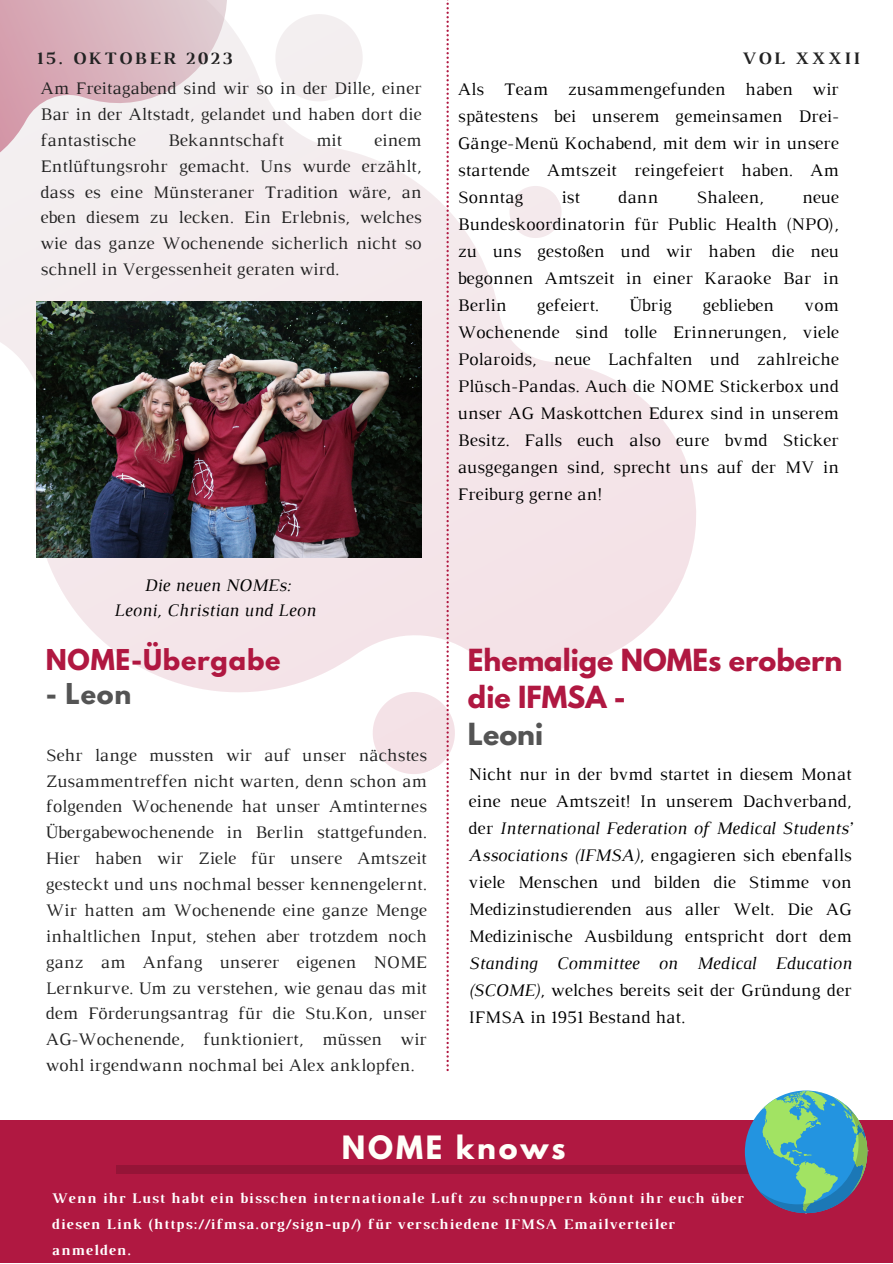
<style>
.page{position:relative;width:893px;height:1264px;background:#fff}
.page>*{position:absolute;margin:0;border:0;box-sizing:border-box;transform-origin:0 0}
.t1{font:700 28.5px "League Spartan";letter-spacing:.1em;color:#fffff9}
.t2{font:700 27px/37px "League Spartan";color:#b01841}
.t3{font:700 27px "League Spartan";color:#545454}
.t4{font:700 25.5px "League Spartan";letter-spacing:.03em;color:#b01841}
.t5{font:700 25.5px "League Spartan";color:#545454}
.t6{font:18px/27px "Luthier";color:#000;text-align:justify}
.t7{font:18px/25.8px "Luthier";color:#222;text-align:justify}
.t8{font:italic 18px "Luthier";color:#000}
.t9{font:700 17.85px "Luthier";letter-spacing:.14em;color:#222}
.t10{font:700 15px/25.8px "Luthier";letter-spacing:.07em;color:#fff}
.s1{font-style:italic}
</style>
<div class="page">
<svg style="left:0;top:218px;width:696px;height:474px;fill:#f4ebed"></svg>
<svg style="left:500px;top:186px;width:70px;height:61px"></svg>
<svg style="left:0;top:0;width:260px;height:218px;fill:#f3edef"></svg>
<div style="left:0;top:1120px;width:892px;height:142px;background:#b01841"></div>
<svg style="left:260px;top:0;width:209px;height:1071px"></svg>
<div style="left:116px;top:1165px;width:687px;height:8px;background:#951437"></div>
<img style="left:36px;top:301px;width:386px;height:256px">
<div style="left:744px;top:1090px;width:123px;height:123px;background:#2394e0;border-radius:50%"></div>
<svg style="left:758px;top:1090px;width:109px;height:123px"></svg>
<p class="t9" style="left:36px;top:51px;width:197px">15. OKTOBER 2023</p>
<p class="t9" style="left:741px;top:51px;width:119px">VOL XXXII</p>
<p class="t7" style="left:40px;top:77px;width:382px">Am Freitagabend sind wir so in der Dille, einer Bar in der Altstadt, gelandet und haben dort die fantastische</p>
<p class="t7" style="left:168px;top:128px;width:117px">Bekanntschaft</p>
<p class="t7" style="left:316px;top:128px;width:28px">mit</p>
<p class="t7" style="left:40px;top:128px;width:382px;text-indent:333px">einem Entlüftungsrohr gemacht. Uns wurde erzählt, dass es eine Münsteraner Tradition wäre, an eben diesem zu lecken. Ein Erlebnis, welches wie das ganze Wochenende sicherlich nicht so schnell in Vergessenheit geraten wird.</p>
<p class="t8" style="left:144px;top:578px;width:148px">Die neuen NOMEs:</p>
<p class="t8" style="left:114px;top:603px;width:203px">Leoni, Christian und Leon</p>
<p class="t4" style="left:46px;top:646px;width:236px">NOME-Übergabe</p>
<p class="t5" style="left:46px;top:681px;width:87px">- Leon</p>
<p class="t7" style="left:46px;top:743px;width:382px">Sehr lange mussten wir auf unser nächstes Zusammentreffen nicht warten, denn schon am folgenden Wochenende hat unser Amtinternes Übergabewochenende in Berlin stattgefunden.<br>Hier haben wir Ziele für unsere Amtszeit gesteckt und uns nochmal besser kennengelernt.<br>Wir hatten am Wochenende eine ganze Menge inhaltlichen Input, stehen aber trotzdem noch ganz am Anfang unserer eigenen NOME Lernkurve. Um zu verstehen, wie genau das mit dem Förderungsantrag für die Stu.Kon, unser AG-Wochenende, funktioniert, müssen wir wohl irgendwann nochmal bei Alex anklopfen.</p>
<p class="t6" style="left:458px;top:77px;width:382px">Als Team zusammengefunden haben wir spätestens bei unserem gemeinsamen Drei-Gänge-Menü Kochabend, mit dem wir in unsere startende Amtszeit reingefeiert haben. Am Sonntag</p>
<p class="t6" style="left:561px;top:185px;width:20px">ist</p>
<p class="t6" style="left:618px;top:185px;width:41px">dann</p>
<p class="t6" style="left:696px;top:185px;width:69px">Shaleen,</p>
<p class="t6" style="left:458px;top:185px;width:382px;text-indent:344px">neue Bundeskoordinatorin für Public Health (NPO), zu uns gestoßen und wir haben die neu begonnen Amtszeit in einer Karaoke Bar in Berlin</p>
<p class="t6" style="left:536px;top:293px;width:64px">gefeiert.</p>
<p class="t6" style="left:629px;top:293px;width:44px">Übrig</p>
<p class="t6" style="left:702px;top:293px;width:73px">geblieben</p>
<p class="t6" style="left:458px;top:293px;width:382px;text-indent:346px">vom Wochenende sind tolle Erinnerungen, viele Polaroids, neue Lachfalten und zahlreiche Plüsch-Pandas. Auch die NOME Stickerbox und unser AG Maskottchen Edurex sind in unserem Besitz. Falls euch also eure bvmd Sticker ausgegangen sind, sprecht uns auf der MV in Freiburg gerne an!</p>
<p class="t2" style="left:468px;top:644px;width:376px">Ehemalige NOMEs erobern die IFMSA -</p>
<p class="t3" style="left:468px;top:720px;width:77px">Leoni</p>
<p class="t6" style="left:468px;top:762px;width:384px">Nicht nur in der bvmd startet in diesem Monat eine neue Amtszeit! In unserem Dachverband, der <span class="s1">International Federation of Medical Students’ Associations (IFMSA)</span>, engagieren sich ebenfalls viele Menschen und bilden die Stimme von Medizinstudierenden aus aller Welt. Die AG Medizinische Ausbildung entspricht dort dem <span class="s1">Standing Committee on Medical Education (SCOME)</span>, welches bereits seit der Gründung der IFMSA in 1951 Bestand hat.</p>
<p class="t1" style="left:342px;top:1133px;width:225px">NOME knows</p>
<p class="t10" style="left:52px;top:1186px;width:693px">Wenn ihr Lust habt ein bisschen internationale Luft zu schnuppern könnt ihr euch über diesen Link (https://ifmsa.org/sign-up/) für verschiedene IFMSA Emailverteiler anmelden.</p>
</div>
